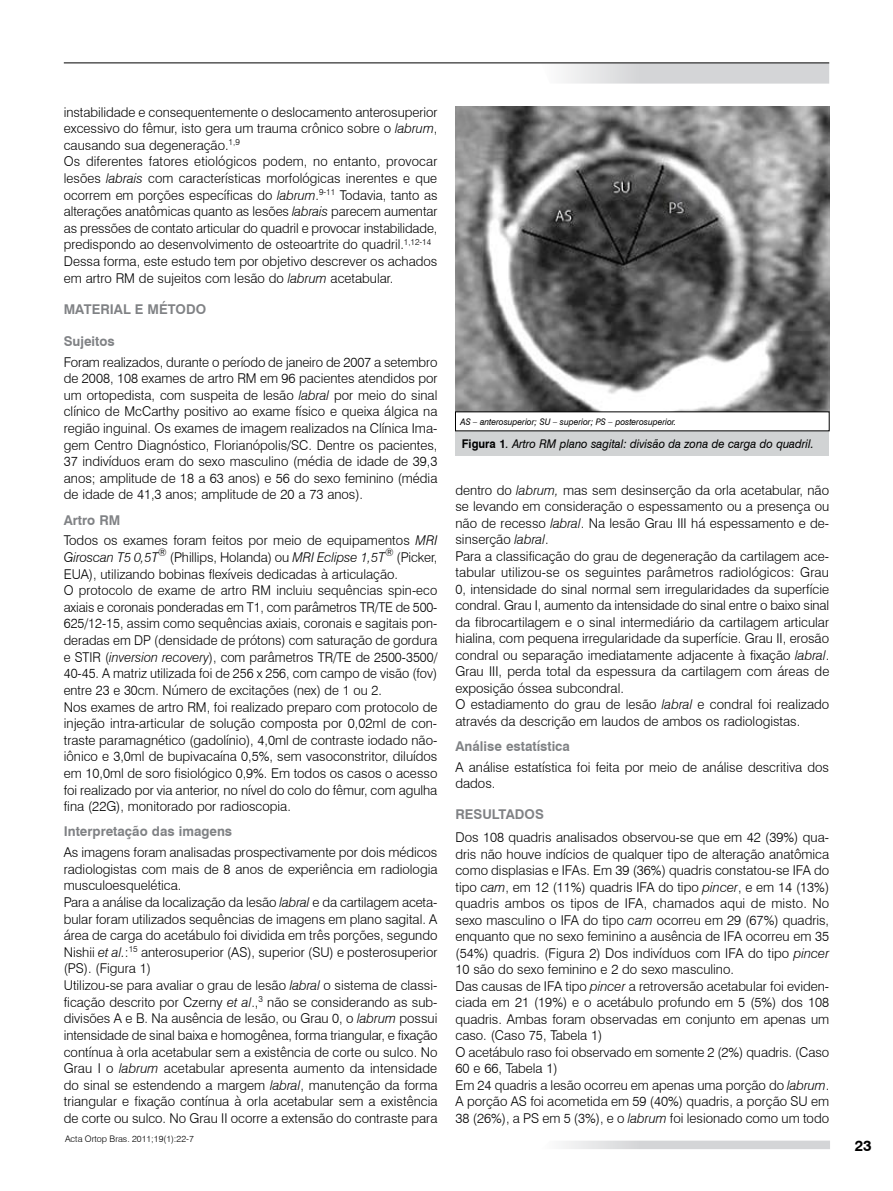
<style>
.page{position:relative;width:893px;height:1191px;background:#fff}
.page>*{position:absolute;margin:0;border:0;box-sizing:border-box;transform-origin:0 0}
.t1{font:700 15px "Swiss 721 BT";color:#000}
.t2{font:300 13.5px/16.6px "Swiss 721 BT";color:#000}
.t3{font:700 13.5px "Swiss 721 BT";color:#808285}
.t4{font:italic 12px "Swiss 721 BT";color:#000;scale:.94 1}
.t5{font:italic 9px "Swiss 721 BT";color:#000;scale:.94 1}
.t6{font:300 9px "Swiss 721 BT";color:#000}
.s1{font-style:italic}
.s2{font-weight:700;color:#808285}
.s3{font-weight:700;font-style:normal}
</style>
<div class="page">
<svg style="left:563px;top:64px;width:266px;height:20px;background:#d9dadc"></svg>
<svg style="left:563px;top:1140px;width:267px;height:9px"></svg>
<hr style="left:64px;top:63px;width:765px;height:1px;background:#000">
<img style="left:455px;top:106px;width:374px;height:305px">
<div style="left:455px;top:431px;width:374px;height:24px;background:#d1d3d4"></div>
<p class="t2" style="left:64px;top:103px;width:375px">instabilidade e consequentemente o deslocamento anterosuperior excessivo do fêmur, isto gera um trauma crônico sobre o <span class="s1">labrum</span>, causando sua degeneração.<sup>1,9<br></sup>Os diferentes fatores etiológicos podem, no entanto, provocar lesões <span class="s1">labrais</span> com características morfológicas inerentes e que ocorrem em porções específicas do <span class="s1">labrum</span>.<sup>9-11</sup> Todavia, tanto as alterações anatômicas quanto as lesões <span class="s1">labrais</span> parecem aumentar as pressões de contato articular do quadril e provocar instabilidade, predispondo ao desenvolvimento de osteoartrite do quadril.<sup>1,12-14<br></sup>Dessa forma, este estudo tem por objetivo descrever os achados em artro RM de sujeitos com lesão do <span class="s1">labrum</span> acetabular.</p>
<p class="t3" style="left:64px;top:301px;width:144px">MATERIAL E MÉTODO</p>
<p class="t3" style="left:64px;top:333px;width:52px">Sujeitos</p>
<p class="t2" style="left:64px;top:353px;width:375px;text-align:justify">Foram realizados, durante o período de janeiro de 2007 a setembro de 2008, 108 exames de artro RM em 96 pacientes atendidos por um ortopedista, com suspeita de lesão <span class="s1">labral</span> por meio do sinal clínico de McCarthy positivo ao exame físico e queixa álgica na região inguinal. Os exames de imagem realizados na Clínica Ima&shy;gem Centro Diagnóstico, Florianópolis/SC. Dentre os pacientes, 37 indivíduos eram do sexo masculino (média de idade de 39,3 anos; amplitude de 18 a 63 anos) e 56 do sexo feminino (média de idade de 41,3 anos; amplitude de 20 a 73 anos).</p>
<p class="t2" style="left:64px;top:509px;width:375px;line-height:20.9px"><span class="s2">Artro RM<br></span>Todos os exames foram feitos por meio de equipamentos <span class="s1">MRI</span></p>
<p class="t2" style="left:64px;top:549px;width:375px"><span class="s1">Giroscan T5 0,5T</span><sup>®</sup> (Phillips, Holanda) ou <span class="s1">MRI Eclipse 1,5T</span><sup>®</sup> (Picker, EUA), utilizando bobinas flexíveis dedicadas à articulação.<br>O protocolo de exame de artro RM incluiu sequências spin-eco axiais e coronais ponderadas em T1, com parâmetros TR/TE de 500- 625/12-15, assim como sequências axiais, coronais e sagitais pon&shy;deradas em DP (densidade de prótons) com saturação de gordura e STIR (<span class="s1">inversion recovery</span>), com parâmetros TR/TE de 2500-3500/ 40-45. A matriz utilizada foi de 256 x 256, com campo de visão (fov) entre 23 e 30cm. Número de excitações (nex) de 1 ou 2.<br>Nos exames de artro RM, foi realizado preparo com protocolo de injeção intra-articular de solução composta por 0,02ml de con&shy;traste paramagnético (gadolínio), 4,0ml de contraste iodado não&shy;iônico e 3,0ml de bupivacaína 0,5%, sem vasoconstritor, diluídos em 10,0ml de soro fisiológico 0,9%. Em todos os casos o acesso foi realizado por via anterior, no nível do colo do fêmur, com agulha fina (22G), monitorado por radioscopia.</p>
<p class="t3" style="left:64px;top:823px;width:170px">Interpretação das imagens</p>
<p class="t2" style="left:64px;top:844px;width:375px">As imagens foram analisadas prospectivamente por dois médicos radiologistas com mais de 8 anos de experiência em radiologia musculoesquelética.<br>Para a análise da localização da lesão <span class="s1">labral</span> e da cartilagem aceta&shy;bular foram utilizados sequências de imagens em plano sagital. A área de carga do acetábulo foi dividida em três porções, segundo Nishii <span class="s1">et al.</span>:<sup>15</sup> anterosuperior (AS), superior (SU) e posterosuperior (PS). (Figura 1)<br>Utilizou-se para avaliar o grau de lesão <span class="s1">labral</span> o sistema de classi&shy;ficação descrito por Czerny <span class="s1">et al</span>.,<sup>3</sup> não se considerando as sub&shy;divisões A e B. Na ausência de lesão, ou Grau 0, o <span class="s1">labrum</span> possui intensidade de sinal baixa e homogênea, forma triangular, e fixação contínua à orla acetabular sem a existência de corte ou sulco. No Grau I o <span class="s1">labrum</span> acetabular apresenta aumento da intensidade do sinal se estendendo a margem <span class="s1">labral</span>, manutenção da forma triangular e fixação contínua à orla acetabular sem a existência de corte ou sulco. No Grau II ocorre a extensão do contraste para</p>
<p class="t6" style="left:65px;top:1133px;width:130px">Acta Ortop Bras. 2011;19(1):22-7</p>
<p class="t5" style="left:461px;top:416px;width:231px">AS – anterosuperior; SU – superior; PS – posterosuperior.</p>
<p class="t4" style="left:462px;top:436px;width:376px"><span class="s3">Figura 1</span>. Artro RM plano sagital: divisão da zona de carga do quadril.</p>
<p class="t2" style="left:455px;top:481px;width:375px">dentro do <span class="s1">labrum,</span> mas sem desinserção da orla acetabular, não se levando em consideração o espessamento ou a presença ou não de recesso <span class="s1">labral</span>. Na lesão Grau III há espessamento e de&shy;sinserção <span class="s1">labral</span>.<br>Para a classificação do grau de degeneração da cartilagem ace&shy;tabular utilizou-se os seguintes parâmetros radiológicos: Grau 0, intensidade do sinal normal sem irregularidades da superfície condral. Grau I, aumento da intensidade do sinal entre o baixo sinal da fibrocartilagem e o sinal intermediário da cartilagem articular hialina, com pequena irregularidade da superfície. Grau II, erosão condral ou separação imediatamente adjacente à fixação <span class="s1">labral</span>.<br>Grau III, perda total da espessura da cartilagem com áreas de exposição óssea subcondral.<br>O estadiamento do grau de lesão <span class="s1">labral</span> e condral foi realizado através da descrição em laudos de ambos os radiologistas.</p>
<p class="t3" style="left:455px;top:737px;width:116px">Análise estatística</p>
<p class="t2" style="left:455px;top:758px;width:375px">A análise estatística foi feita por meio de análise descritiva dos dados.</p>
<p class="t3" style="left:455px;top:806px;width:90px">RESULTADOS</p>
<p class="t2" style="left:455px;top:829px;width:375px">Dos 108 quadris analisados observou-se que em 42 (39%) qua&shy;dris não houve indícios de qualquer tipo de alteração anatômica como displasias e IFAs. Em 39 (36%) quadris constatou-se IFA do tipo <span class="s1">cam</span>, em 12 (11%) quadris IFA do tipo <span class="s1">pincer</span>, e em 14 (13%) quadris ambos os tipos de IFA, chamados aqui de misto. No sexo masculino o IFA do tipo <span class="s1">cam</span> ocorreu em 29 (67%) quadris, enquanto que no sexo feminino a ausência de IFA ocorreu em 35 (54%) quadris. (Figura 2) Dos indivíduos com IFA do tipo <span class="s1">pincer </span>10 são do sexo feminino e 2 do sexo masculino.<br>Das causas de IFA tipo <span class="s1">pincer</span> a retroversão acetabular foi eviden&shy;ciada em 21 (19%) e o acetábulo profundo em 5 (5%) dos 108 quadris. Ambas foram observadas em conjunto em apenas um caso. (Caso 75, Tabela 1)<br>O acetábulo raso foi observado em somente 2 (2%) quadris. (Caso 60 e 66, Tabela 1)<br>Em 24 quadris a lesão ocorreu em apenas uma porção do <span class="s1">labrum</span>.<br>A porção AS foi acometida em 59 (40%) quadris, a porção SU em 38 (26%), a PS em 5 (3%), e o <span class="s1">labrum</span> foi lesionado como um todo</p>
<p class="t1" style="left:855px;top:1136px;width:19px">23</p>
</div>
